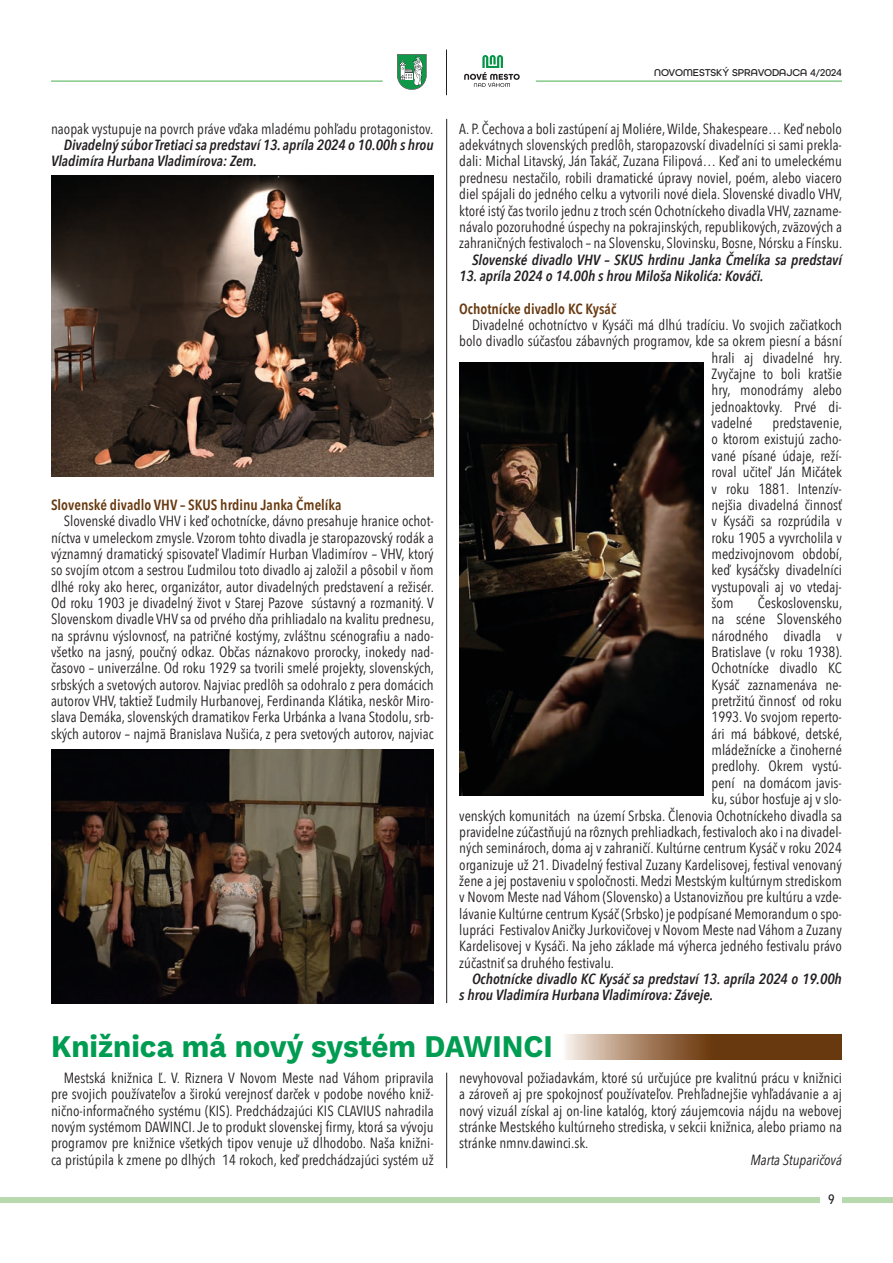
<style>
.page{position:relative;width:893px;height:1263px;background:#fff}
.page>*{position:absolute;margin:0;border:0;box-sizing:border-box;transform-origin:0 0}
.t1{font:700 31.5px "Work Sans";color:#009c52;scale:.93 1}
.t2{font:14.7px/16.4px "Avenir Next Condensed";color:#231f20;text-align:justify}
.t3{font:italic 600 14.7px/16.4px "Avenir Next Condensed";color:#231f20}
.t4{font:600 14.7px "Avenir Next Condensed";color:#68390f}
.t5{font:italic 14.7px "Avenir Next Condensed";color:#231f20}
.t6{font:500 13.5px "Avenir Next Condensed";color:#231f20}
.t7{font:500 10.5px "All Round Gothic";color:#231f20}
</style>
<div class="page">
<hr style="left:536px;top:81px;width:306px;height:1px;background:#47ae4d">
<hr style="left:51px;top:81px;width:332px;height:1px;background:#47ae4d">
<div style="left:0;top:1197px;width:893px;height:6px;background:#b7d9ad"></div>
<div style="left:821px;top:1189px;width:21px;height:16px;background:#fff"></div>
<hr style="left:446px;top:50px;width:1px;height:45px;background:#231f20">
<svg style="left:397px;top:54px;width:30px;height:36px"></svg>
<svg style="left:464px;top:55px;width:56px;height:32px"></svg>
<img style="left:459px;top:363px;width:244px;height:432px">
<img style="left:51px;top:175px;width:383px;height:301px">
<img style="left:51px;top:749px;width:383px;height:254px">
<hr style="left:446px;top:1073px;width:1px;height:95px;background:#231f20">
<hr style="left:446px;top:119px;width:1px;height:884px;background:#231f20">
<svg style="left:565px;top:1034px;width:277px;height:26px"></svg>
<p class="t7" style="left:654px;top:67px;width:189px">NOVOMESTSKÝ SPRAVODAJCA 4/2024</p>
<p class="t2" style="left:459px;top:120px;width:385px">A. P. Čechova a boli zastúpení aj Moliére, Wilde, Shakespeare… Keď nebolo adekvátnych slovenských predlôh, staropazovskí divadelníci si sami prekla&shy;dali: Michal Litavský, Ján Takáč, Zuzana Filipová… Keď ani to umeleckému prednesu nestačilo, robili dramatické úpravy noviel, poém, alebo viacero diel spájali do jedného celku a vytvorili nové diela. Slovenské divadlo VHV, ktoré istý čas tvorilo jednu z troch scén Ochotníckeho divadla VHV, zazname&shy;návalo pozoruhodné úspechy na pokrajinských, republikových, zväzových a zahraničných festivaloch – na Slovensku, Slovinsku, Bosne, Nórsku a Fínsku.</p>
<p class="t3" style="left:472px;top:251px;width:371px">Slovenské divadlo VHV – SKUS hrdinu Janka Čmelíka sa predstaví</p>
<p class="t3" style="left:459px;top:268px;width:306px">13. apríla 2024 o 14.00h s hrou Miloša Nikolića: Kováči.</p>
<p class="t4" style="left:459px;top:296px;width:158px">Ochotnícke divadlo KC Kysáč</p>
<p class="t2" style="left:472px;top:316px;width:371px">Divadelné ochotníctvo v Kysáči má dlhú tradíciu. Vo svojich začiatkoch</p>
<p class="t2" style="left:459px;top:332px;width:384px">bolo divadlo súčasťou zábavných programov, kde sa okrem piesní a básní</p>
<p class="t2" style="left:711px;top:349px;width:132px">hrali aj divadelné hry.</p>
<p class="t2" style="left:711px;top:365px;width:132px">Zvyčajne to boli kratšie</p>
<p class="t2" style="left:711px;top:381px;width:132px">hry, monodrámy alebo</p>
<p class="t2" style="left:711px;top:398px;width:132px">jednoaktovky. Prvé di-</p>
<p class="t2" style="left:711px;top:414px;width:42px">vadelné</p>
<p class="t2" style="left:51px;top:120px;width:384px">naopak vystupuje na povrch práve vďaka mladému pohľadu protagonistov.</p>
<p class="t3" style="left:51px;top:137px;width:384px;text-indent:13px">Divadelný súbor Tretiaci sa predstaví 13. apríla 2024 o 10.00h s hrou<br>Vladimíra Hurbana Vladimírova: Zem.</p>
<p class="t2" style="left:711px;top:414px;width:132px;text-indent:61px">predstavenie, o ktorom existujú zacho&shy;vané písané údaje, reží&shy;roval učiteľ Ján Mičátek v roku 1881. Intenzív&shy;nejšia divadelná činnosť v Kysáči sa rozprúdila v roku 1905 a vyvrcholila v medzivojnovom období, keď kysáčsky divadelníci vystupovali aj vo vtedaj&shy;šom</p>
<p class="t4" style="left:51px;top:492px;width:292px">Slovenské divadlo VHV – SKUS hrdinu Janka Čmelíka</p>
<p class="t2" style="left:51px;top:512px;width:385px;text-indent:13px">Slovenské divadlo VHV i keď ochotnícke, dávno presahuje hranice ochot&shy;níctva v umeleckom zmysle. Vzorom tohto divadla je staropazovský rodák a významný dramatický spisovateľ Vladimír Hurban Vladimírov – VHV, ktorý so svojím otcom a sestrou Ľudmilou toto divadlo aj založil a pôsobil v ňom dlhé roky ako herec, organizátor, autor divadelných predstavení a režisér.<br>Od roku 1903 je divadelný život v Starej Pazove sústavný a rozmanitý. V Slovenskom divadle VHV sa od prvého dňa prihliadalo na kvalitu prednesu, na správnu výslovnosť, na patričné kostýmy, zvláštnu scénografiu a nado&shy;všetko na jasný, poučný odkaz. Občas náznakovo prorocky, inokedy nad&shy;časovo – univerzálne. Od roku 1929 sa tvorili smelé projekty, slovenských, srbských a svetových autorov. Najviac predlôh sa odohralo z pera domácich autorov VHV, taktiež Ľudmily Hurbanovej, Ferdinanda Klátika, neskôr Miro&shy;slava Demáka, slovenských dramatikov Ferka Urbánka a Ivana Stodolu, srb&shy;ských autorov – najmä Branislava Nušića, z pera svetových autorov, najviac</p>
<p class="t2" style="left:758px;top:594px;width:86px">Československu,</p>
<p class="t2" style="left:711px;top:610px;width:132px">na scéne Slovenského</p>
<p class="t2" style="left:711px;top:627px;width:132px">národného divadla v</p>
<p class="t2" style="left:711px;top:643px;width:132px">Bratislave (v roku 1938).</p>
<p class="t2" style="left:711px;top:659px;width:132px">Ochotnícke divadlo KC</p>
<p class="t2" style="left:711px;top:676px;width:132px">Kysáč zaznamenáva ne-</p>
<p class="t2" style="left:711px;top:692px;width:132px">pretržitú činnosť od roku</p>
<p class="t2" style="left:711px;top:708px;width:132px">1993. Vo svojom reperto-</p>
<p class="t2" style="left:711px;top:725px;width:132px">ári má bábkové, detské,</p>
<p class="t2" style="left:711px;top:741px;width:132px">mládežnícke a činoherné</p>
<p class="t2" style="left:711px;top:757px;width:132px">predlohy. Okrem vystú-</p>
<p class="t2" style="left:711px;top:774px;width:132px">pení na domácom javis-</p>
<p class="t2" style="left:711px;top:790px;width:132px">ku, súbor hosťuje aj v slo-</p>
<p class="t2" style="left:459px;top:806px;width:384px">venských komunitách na území Srbska. Členovia Ochotníckeho divadla sa</p>
<p class="t2" style="left:459px;top:823px;width:384px">pravidelne zúčastňujú na rôznych prehliadkach, festivaloch ako i na divadel-</p>
<p class="t2" style="left:459px;top:839px;width:384px">ných seminároch, doma aj v zahraničí. Kultúrne centrum Kysáč v roku 2024</p>
<p class="t2" style="left:459px;top:855px;width:384px">organizuje už 21. Divadelný festival Zuzany Kardelisovej, festival venovaný</p>
<p class="t2" style="left:459px;top:872px;width:384px">žene a jej postaveniu v spoločnosti. Medzi Mestským kultúrnym strediskom</p>
<p class="t2" style="left:459px;top:888px;width:384px">v Novom Meste nad Váhom (Slovensko) a Ustanovizňou pre kultúru a vzde-</p>
<p class="t2" style="left:459px;top:905px;width:384px">lávanie Kultúrne centrum Kysáč (Srbsko) je podpísané Memorandum o spo-</p>
<p class="t2" style="left:459px;top:921px;width:384px">lupráci Festivalov Aničky Jurkovičovej v Novom Meste nad Váhom a Zuzany</p>
<p class="t2" style="left:459px;top:937px;width:384px">Kardelisovej v Kysáči. Na jeho základe má výherca jedného festivalu právo</p>
<p class="t2" style="left:459px;top:954px;width:156px">zúčastniť sa druhého festivalu.</p>
<p class="t3" style="left:459px;top:971px;width:384px;text-indent:13px">Ochotnícke divadlo KC Kysáč sa predstaví 13. apríla 2024 o 19.00h s hrou Vladimíra Hurbana Vladimírova: Záveje.</p>
<h1 class="t1" style="left:51px;top:1028px;width:541px">Knižnica má nový systém DAWINCI</h1>
<p class="t2" style="left:51px;top:1069px;width:384px;text-indent:13px">Mestská knižnica Ľ. V. Riznera V Novom Meste nad Váhom pripravila pre svojich používateľov a širokú verejnosť darček v podobe nového kniž&shy;nično-informačného systému (KIS). Predchádzajúci KIS CLAVIUS nahradila novým systémom DAWINCI. Je to produkt slovenskej firmy, ktorá sa vývoju programov pre knižnice všetkých tipov venuje už dlhodobo. Naša knižni&shy;ca pristúpila k zmene po dlhých 14 rokoch, keď predchádzajúci systém už</p>
<p class="t2" style="left:459px;top:1069px;width:384px">nevyhovoval požiadavkám, ktoré sú určujúce pre kvalitnú prácu v knižnici a zároveň aj pre spokojnosť používateľov. Prehľadnejšie vyhľadávanie a aj nový vizuál získal aj on-line katalóg, ktorý záujemcovia nájdu na webovej stránke Mestského kultúrneho strediska, v sekcii knižnica, alebo priamo na stránke nmnv.dawinci.sk.</p>
<p class="t5" style="left:750px;top:1150px;width:93px">Marta Stuparičová</p>
<p class="t6" style="left:828px;top:1191px;width:8px">9</p>
</div>
